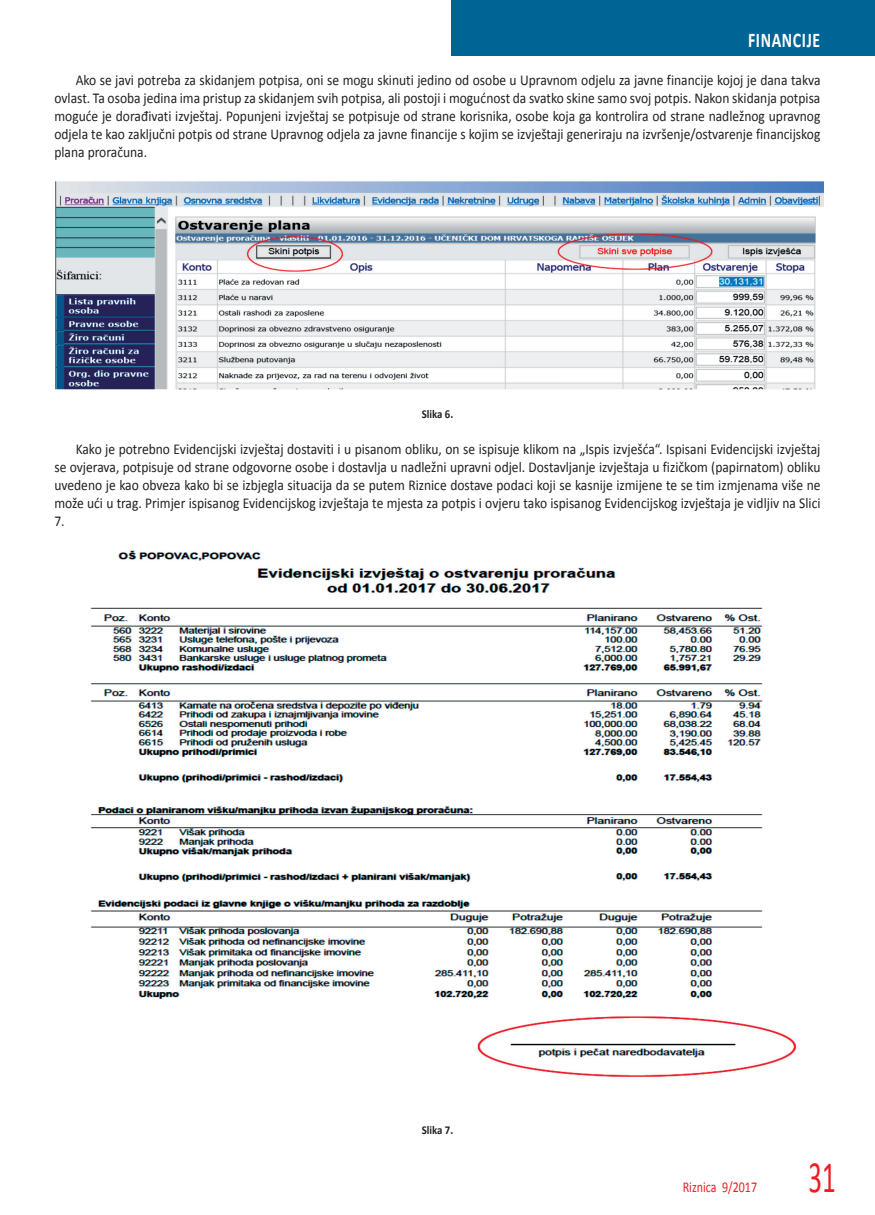
<style>
.page{position:relative;width:875px;height:1215px;background:#fff}
.page>*{position:absolute;margin:0;border:0;box-sizing:border-box;transform-origin:0 0}
.t1{font:45px "Calibri";color:#ee1d23;scale:.6 1}
.t2{font:700 21px "Calibri";letter-spacing:.04em;color:#fff;scale:.75 1}
.t3{font:15px/18px "Calibri";color:#231f20;text-align:justify;scale:.9 1}
.t4{font:15px "Calibri";color:#ee1d23;scale:.8 1}
.t5{font:700 12px "Calibri";color:#231f20;scale:.9 1}
</style>
<div class="page">
<img style="left:56px;top:181px;width:767px;height:209px">
<img style="left:90px;top:550px;width:706px;height:527px">
<div style="left:451px;top:0;width:424px;height:55px;background:#006494"></div>
<h2 class="t2" style="left:747px;top:27px;width:98px">FINANCIJE</h2>
<p class="t3" style="left:54px;top:71px;width:852px;text-indent:21px">Ako se javi potreba za skidanjem potpisa, oni se mogu skinuti jedino od osobe u Upravnom odjelu za javne financije kojoj je dana takva ovlast. Ta osoba jedina ima pristup za skidanjem svih potpisa, ali postoji i mogućnost da svatko skine samo svoj potpis. Nakon skidanja potpisa moguće je dorađivati izvještaj. Popunjeni izvještaj se potpisuje od strane korisnika, osobe koja ga kontrolira od strane nadležnog upravnog odjela te kao zaključni potpis od strane Upravnog odjela za javne financije s kojim se izvještaji generiraju na izvršenje/ostvarenje financijskog plana proračuna.</p>
<p class="t5" style="left:421px;top:407px;width:37px">Slika 6.</p>
<p class="t3" style="left:54px;top:440px;width:852px;text-indent:21px">Kako je potrebno Evidencijski izvještaj dostaviti i u pisanom obliku, on se ispisuje klikom na „Ispis izvješća“. Ispisani Evidencijski izvještaj se ovjerava, potpisuje od strane odgovorne osobe i dostavlja u nadležni upravni odjel. Dostavljanje izvještaja u fizičkom (papirnatom) obliku uvedeno je kao obveza kako bi se izbjegla situacija da se putem Riznice dostave podaci koji se kasnije izmijene te se tim izmjenama više ne može ući u trag. Primjer ispisanog Evidencijskog izvještaja te mjesta za potpis i ovjeru tako ispisanog Evidencijskog izvještaja je vidljiv na Slici 7.</p>
<p class="t5" style="left:421px;top:1122px;width:37px">Slika 7.</p>
<p class="t4" style="left:682px;top:1177px;width:94px">Riznica 9/2017</p>
<h1 class="t1" style="left:808px;top:1148px;width:47px">31</h1>
</div>
